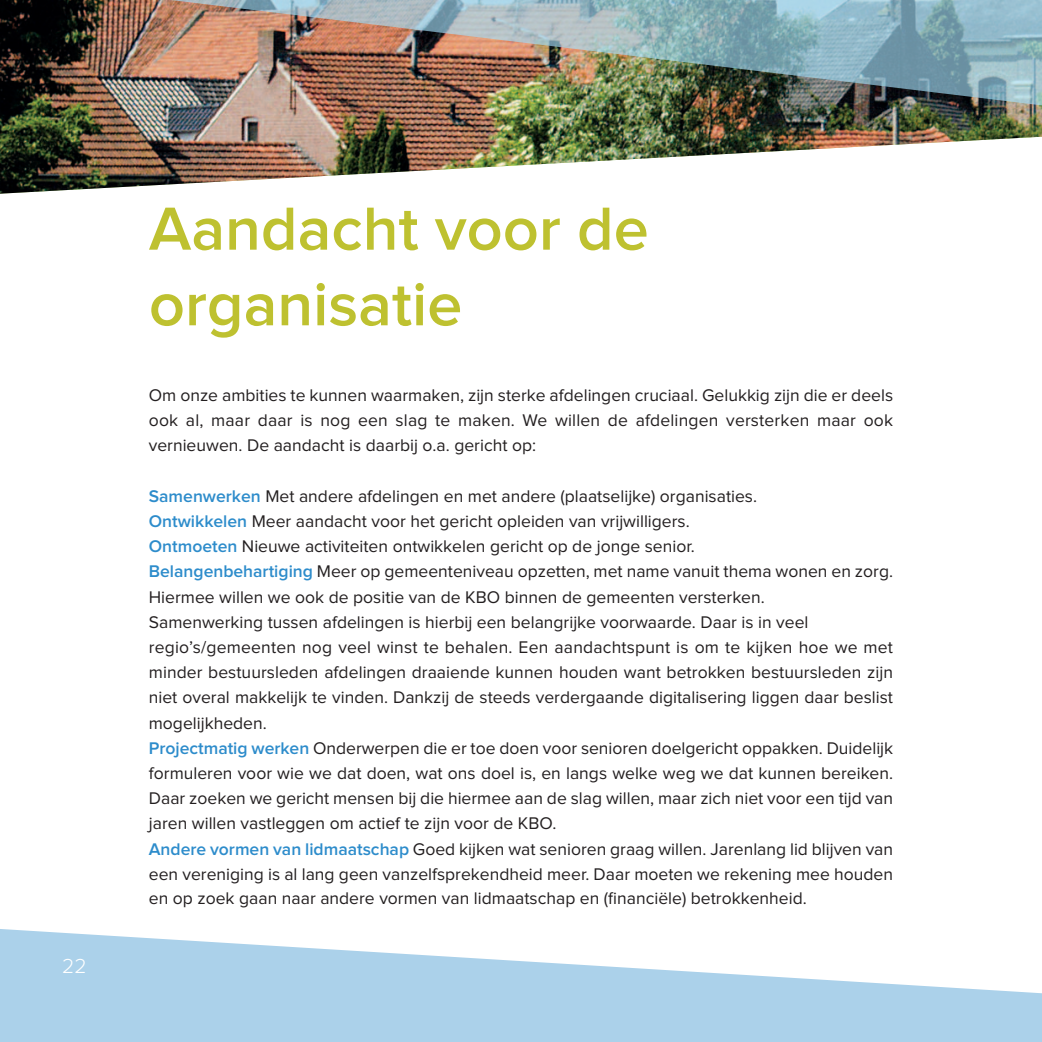
<style>
.page{position:relative;width:1042px;height:1042px;background:#fff}
.page>*{position:absolute;margin:0;border:0;box-sizing:border-box;transform-origin:0 0}
.t1{font:600 63px/75.6px "Proxima Nova";color:#bec130}
.t2{font:300 21px "Proxima Nova";color:#fff}
.t3{font:17.5px/25.2px "Proxima Nova";color:#231f20;text-align:justify}
.s1{font-weight:600;color:#2d8ccb}
</style>
<div class="page">
<svg style="left:0;top:929px;width:1042px;height:113px;fill:#abd1ea"></svg>
<img style="left:0;top:0;width:1042px;height:194px">
<p class="t2" style="left:62px;top:959px;width:26px">22</p>
<h1 class="t1" style="left:149px;top:197px;width:501px">Aandacht voor de organisatie</h1>
<p class="t3" style="left:149px;top:384px;width:746px">Om onze ambities te kunnen waarmaken, zijn sterke afdelingen cruciaal. Gelukkig zijn die er deels ook al, maar daar is nog een slag te maken. We willen de afdelingen versterken maar ook vernieuwen. De aandacht is daarbij o.a. gericht op:</p>
<p class="t3" style="left:149px;top:485px;width:746px;text-align:left"><span class="s1">Samenwerken</span> Met andere afdelingen en met andere (plaatselijke) organisaties.<br><span class="s1">Ontwikkelen</span> Meer aandacht voor het gericht opleiden van vrijwilligers.<br><span class="s1">Ontmoeten</span> Nieuwe activiteiten ontwikkelen gericht op de jonge senior.<br><span class="s1">Belangenbehartiging</span> Meer op gemeenteniveau opzetten, met name vanuit thema wonen en zorg.<br>Hiermee willen we ook de positie van de KBO binnen de gemeenten versterken.<br>Samenwerking tussen afdelingen is hierbij een belangrijke voorwaarde. Daar is in veel regio’s/gemeenten nog veel winst te behalen. Een aandachtspunt is om te kijken hoe we met minder bestuursleden afdelingen draaiende kunnen houden want betrokken bestuursleden zijn niet overal makkelijk te vinden. Dankzij de steeds verdergaande digitalisering liggen daar beslist mogelijkheden.<br><span class="s1">Projectmatig werken</span> Onderwerpen die er toe doen voor senioren doelgericht oppakken. Duidelijk formuleren voor wie we dat doen, wat ons doel is, en langs welke weg we dat kunnen bereiken.<br>Daar zoeken we gericht mensen bij die hiermee aan de slag willen, maar zich niet voor een tijd van jaren willen vastleggen om actief te zijn voor de KBO.<br><span class="s1">Andere vormen van lidmaatschap</span> Goed kijken wat senioren graag willen. Jarenlang lid blijven van een vereniging is al lang geen vanzelfsprekendheid meer. Daar moeten we rekening mee houden en op zoek gaan naar andere vormen van lidmaatschap en (financiële) betrokkenheid.</p>
</div>
